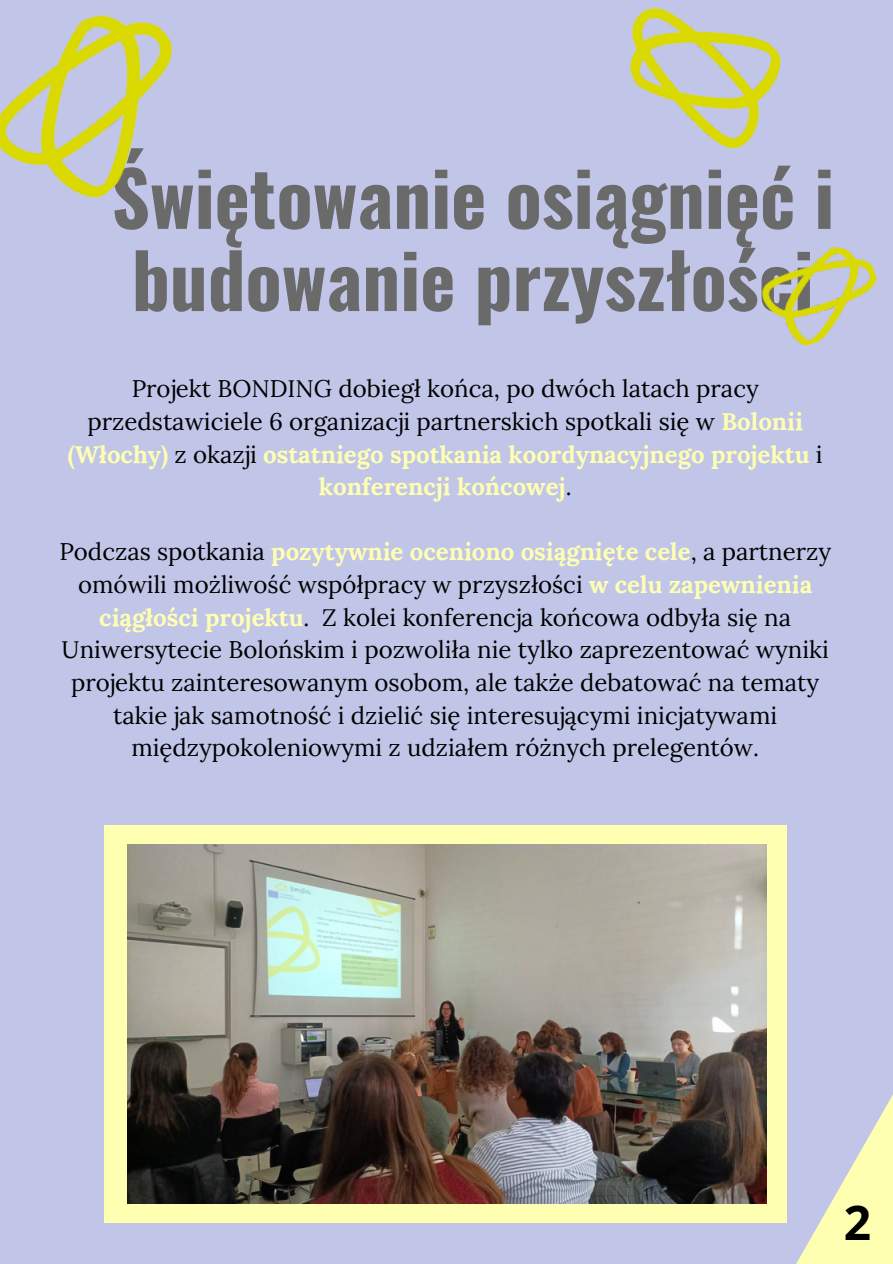
<style>
.page{position:relative;width:893px;height:1264px;background:#fff}
.page>*{position:absolute;margin:0;border:0;box-sizing:border-box;transform-origin:0 0}
.t1{font:700 75px/82.2px "Oswald";color:#6b6a6a}
.t2{font:700 48px "Open Sans";color:#000}
.t3{font:24px/32.7px "Lora";color:#000;text-align:center}
.s1{font-weight:700;color:#ffffb2}
</style>
<div class="page">
<div style="left:0;top:0;width:892px;height:1263px;background:#c1c6e8"></div>
<img style="left:630px;top:7px;width:151px;height:142px">
<svg style="left:759px;top:1093px;width:133px;height:170px"></svg>
<img style="left:0;top:15px;width:173px;height:183px">
<img style="left:761px;top:246px;width:116px;height:100px">
<div style="left:104px;top:826px;width:682px;height:396px;background:#ffffb2"></div>
<img style="left:127px;top:844px;width:639px;height:359px">
<p class="t1" style="left:111px;top:154px;width:724px">Świętowanie osiągnięć i budowanie przyszłości</p>
<p class="t3" style="left:68px;top:372px;width:756px">Projekt BONDING dobiegł końca, po dwóch latach pracy przedstawiciele 6 organizacji partnerskich spotkali się w <span class="s1">Bolonii (Włochy)</span> z okazji <span class="s1">ostatniego spotkania koordynacyjnego projektu</span> i <span class="s1">konferencji końcowej</span>.</p>
<p class="t3" style="left:59px;top:535px;width:773px">Podczas spotkania <span class="s1">pozytywnie oceniono osiągnięte cele</span>, a partnerzy omówili możliwość współpracy w przyszłości <span class="s1">w celu zapewnienia ciągłości projektu</span>. Z kolei konferencja końcowa odbyła się na Uniwersytecie Bolońskim i pozwoliła nie tylko zaprezentować wyniki projektu zainteresowanym osobom, ale także debatować na tematy takie jak samotność i dzielić się interesującymi inicjatywami międzypokoleniowymi z udziałem różnych prelegentów.</p>
<p class="t2" style="left:843px;top:1189px;width:29px">2</p>
</div>
